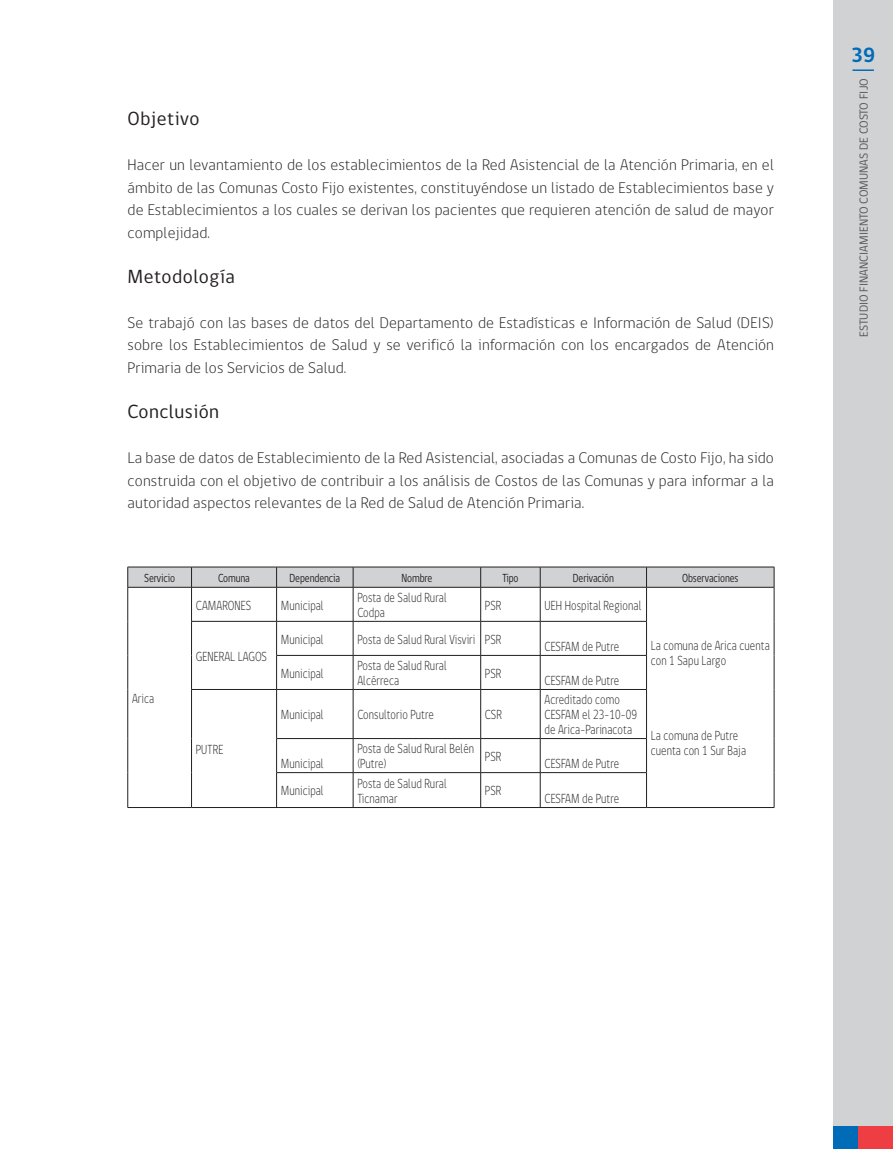
<style>
.page{position:relative;width:893px;height:1149px;background:#fff}
.page>*{position:absolute;margin:0;border:0;box-sizing:border-box;transform-origin:0 0}
.t1{font:700 21px "gob CL";color:#006cb7}
.t2{font:19.5px "gob CL";letter-spacing:.025em;color:#231f20}
.t3{font:300 15.75px/22.5px "gob CL";letter-spacing:.01em;color:#231f20;text-align:justify}
.t4{font:300 13.5px/15px "gob CL";letter-spacing:.01em;color:#231f20;scale:.8 1}
.t5{font:12px "gob CL";letter-spacing:-.01em;color:#231f20;scale:.8 1}
.t6{font:12px "gob CL";color:#57585a}
</style>
<div class="page">
<div style="left:833px;top:0;width:60px;height:1148px;background:#d1d2d4"></div>
<div style="left:833px;top:1125px;width:25px;height:23px;background:#006cb7"></div>
<div style="left:858px;top:1125px;width:35px;height:23px;background:#ee3d43"></div>
<hr style="left:852px;top:69px;width:22px;height:2px;background:#006cb7">
<hr style="left:128px;top:566px;width:64px;height:1px;background:#231f20">
<hr style="left:192px;top:566px;width:85px;height:1px;background:#231f20">
<hr style="left:277px;top:566px;width:76px;height:1px;background:#231f20">
<hr style="left:353px;top:566px;width:128px;height:1px;background:#231f20">
<hr style="left:481px;top:566px;width:59px;height:1px;background:#231f20">
<hr style="left:540px;top:566px;width:106px;height:1px;background:#231f20">
<hr style="left:646px;top:566px;width:128px;height:1px;background:#231f20">
<svg style="left:127px;top:567px;width:648px;height:20px"></svg>
<hr style="left:128px;top:587px;width:64px;height:1px;background:#231f20">
<hr style="left:127px;top:587px;width:1px;height:34px;background:#231f20">
<hr style="left:127px;top:621px;width:1px;height:34px;background:#231f20">
<hr style="left:127px;top:655px;width:1px;height:34px;background:#231f20">
<hr style="left:127px;top:689px;width:1px;height:49px;background:#231f20">
<hr style="left:127px;top:738px;width:1px;height:34px;background:#231f20">
<hr style="left:127px;top:772px;width:1px;height:35px;background:#231f20">
<hr style="left:192px;top:587px;width:85px;height:1px;background:#231f20">
<hr style="left:191px;top:587px;width:1px;height:34px;background:#231f20">
<hr style="left:277px;top:587px;width:76px;height:1px;background:#231f20">
<hr style="left:276px;top:587px;width:1px;height:34px;background:#231f20">
<hr style="left:353px;top:587px;width:128px;height:1px;background:#231f20">
<hr style="left:353px;top:587px;width:1px;height:34px;background:#231f20">
<hr style="left:481px;top:587px;width:59px;height:1px;background:#231f20">
<hr style="left:480px;top:587px;width:1px;height:34px;background:#231f20">
<hr style="left:540px;top:587px;width:106px;height:1px;background:#231f20">
<hr style="left:540px;top:587px;width:1px;height:34px;background:#231f20">
<hr style="left:646px;top:587px;width:128px;height:1px;background:#231f20">
<hr style="left:646px;top:587px;width:1px;height:34px;background:#231f20">
<hr style="left:774px;top:587px;width:1px;height:34px;background:#231f20">
<hr style="left:774px;top:621px;width:1px;height:34px;background:#231f20">
<hr style="left:774px;top:655px;width:1px;height:34px;background:#231f20">
<hr style="left:774px;top:689px;width:1px;height:49px;background:#231f20">
<hr style="left:774px;top:738px;width:1px;height:34px;background:#231f20">
<hr style="left:774px;top:772px;width:1px;height:35px;background:#231f20">
<hr style="left:191px;top:621px;width:86px;height:1px;background:#231f20">
<hr style="left:191px;top:621px;width:1px;height:34px;background:#231f20">
<hr style="left:191px;top:655px;width:1px;height:34px;background:#231f20">
<hr style="left:277px;top:621px;width:76px;height:1px;background:#231f20">
<hr style="left:276px;top:621px;width:1px;height:34px;background:#231f20">
<hr style="left:353px;top:621px;width:128px;height:1px;background:#231f20">
<hr style="left:353px;top:621px;width:1px;height:34px;background:#231f20">
<hr style="left:481px;top:621px;width:59px;height:1px;background:#231f20">
<hr style="left:480px;top:621px;width:1px;height:34px;background:#231f20">
<hr style="left:540px;top:621px;width:107px;height:1px;background:#231f20">
<hr style="left:540px;top:621px;width:1px;height:34px;background:#231f20">
<hr style="left:646px;top:621px;width:1px;height:34px;background:#231f20">
<hr style="left:276px;top:655px;width:77px;height:1px;background:#231f20">
<hr style="left:276px;top:655px;width:1px;height:34px;background:#231f20">
<hr style="left:353px;top:655px;width:128px;height:1px;background:#231f20">
<hr style="left:353px;top:655px;width:1px;height:34px;background:#231f20">
<hr style="left:481px;top:655px;width:59px;height:1px;background:#231f20">
<hr style="left:480px;top:655px;width:1px;height:34px;background:#231f20">
<hr style="left:540px;top:655px;width:107px;height:1px;background:#231f20">
<hr style="left:540px;top:655px;width:1px;height:34px;background:#231f20">
<hr style="left:646px;top:655px;width:1px;height:34px;background:#231f20">
<hr style="left:191px;top:689px;width:86px;height:1px;background:#231f20">
<hr style="left:191px;top:689px;width:1px;height:49px;background:#231f20">
<hr style="left:191px;top:738px;width:1px;height:34px;background:#231f20">
<hr style="left:191px;top:772px;width:1px;height:35px;background:#231f20">
<hr style="left:277px;top:689px;width:76px;height:1px;background:#231f20">
<hr style="left:276px;top:689px;width:1px;height:49px;background:#231f20">
<hr style="left:353px;top:689px;width:128px;height:1px;background:#231f20">
<hr style="left:353px;top:689px;width:1px;height:49px;background:#231f20">
<hr style="left:481px;top:689px;width:59px;height:1px;background:#231f20">
<hr style="left:480px;top:689px;width:1px;height:49px;background:#231f20">
<hr style="left:540px;top:689px;width:107px;height:1px;background:#231f20">
<hr style="left:540px;top:689px;width:1px;height:49px;background:#231f20">
<hr style="left:646px;top:689px;width:1px;height:49px;background:#231f20">
<hr style="left:276px;top:738px;width:77px;height:1px;background:#231f20">
<hr style="left:276px;top:738px;width:1px;height:34px;background:#231f20">
<hr style="left:353px;top:738px;width:128px;height:1px;background:#231f20">
<hr style="left:353px;top:738px;width:1px;height:34px;background:#231f20">
<hr style="left:481px;top:738px;width:59px;height:1px;background:#231f20">
<hr style="left:480px;top:738px;width:1px;height:34px;background:#231f20">
<hr style="left:540px;top:738px;width:107px;height:1px;background:#231f20">
<hr style="left:540px;top:738px;width:1px;height:34px;background:#231f20">
<hr style="left:646px;top:738px;width:1px;height:34px;background:#231f20">
<hr style="left:276px;top:772px;width:77px;height:1px;background:#231f20">
<hr style="left:276px;top:772px;width:1px;height:35px;background:#231f20">
<hr style="left:353px;top:772px;width:128px;height:1px;background:#231f20">
<hr style="left:353px;top:772px;width:1px;height:35px;background:#231f20">
<hr style="left:481px;top:772px;width:59px;height:1px;background:#231f20">
<hr style="left:480px;top:772px;width:1px;height:35px;background:#231f20">
<hr style="left:540px;top:772px;width:107px;height:1px;background:#231f20">
<hr style="left:540px;top:772px;width:1px;height:35px;background:#231f20">
<hr style="left:646px;top:772px;width:1px;height:35px;background:#231f20">
<hr style="left:128px;top:807px;width:64px;height:1px;background:#231f20">
<hr style="left:646px;top:807px;width:128px;height:1px;background:#231f20">
<hr style="left:192px;top:807px;width:454px;height:1px;background:#231f20">
<p class="t2" style="left:128px;top:112px;width:73px">Objetivo</p>
<p class="t3" style="left:128px;top:155px;width:648px">Hacer un levantamiento de los establecimientos de la Red Asistencial de la Atención Primaria, en el ámbito de las Comunas Costo Fijo existentes, constituyéndose un listado de Establecimientos base y de Establecimientos a los cuales se derivan los pacientes que requieren atención de salud de mayor complejidad.</p>
<p class="t2" style="left:128px;top:269px;width:109px">Metodología</p>
<p class="t3" style="left:128px;top:313px;width:648px">Se trabajó con las bases de datos del Departamento de Estadísticas e Información de Salud (DEIS) sobre los Establecimientos de Salud y se verificó la información con los encargados de Atención Primaria de los Servicios de Salud.</p>
<p class="t2" style="left:128px;top:404px;width:93px">Conclusión</p>
<p class="t3" style="left:128px;top:448px;width:648px">La base de datos de Establecimiento de la Red Asistencial, asociadas a Comunas de Costo Fijo, ha sido construida con el objetivo de contribuir a los análisis de Costos de las Comunas y para informar a la autoridad aspectos relevantes de la Red de Salud de Atención Primaria.</p>
<p class="t5" style="left:144px;top:573px;width:40px">Servicio</p>
<p class="t5" style="left:218px;top:573px;width:41px">Comuna</p>
<p class="t5" style="left:289px;top:573px;width:65px">Dependencia</p>
<p class="t5" style="left:401px;top:573px;width:40px">Nombre</p>
<p class="t5" style="left:502px;top:573px;width:22px">Tipo</p>
<p class="t5" style="left:573px;top:573px;width:53px">Derivación</p>
<p class="t5" style="left:682px;top:573px;width:72px">Observaciones</p>
<p class="t4" style="left:132px;top:691px;width:29px">Arica</p>
<p class="t4" style="left:196px;top:598px;width:71px">CAMARONES</p>
<p class="t4" style="left:281px;top:598px;width:55px">Municipal</p>
<p class="t4" style="left:357px;top:591px;width:113px">Posta de Salud Rural<br>Codpa</p>
<p class="t4" style="left:485px;top:598px;width:22px">PSR</p>
<p class="t4" style="left:544px;top:598px;width:123px">UEH Hospital Regional</p>
<p class="t4" style="left:196px;top:649px;width:90px">GENERAL LAGOS</p>
<p class="t4" style="left:196px;top:742px;width:36px">PUTRE</p>
<p class="t4" style="left:281px;top:632px;width:55px">Municipal</p>
<p class="t4" style="left:357px;top:632px;width:182px">Posta de Salud Rural Visviri PSR</p>
<p class="t4" style="left:281px;top:666px;width:55px">Municipal</p>
<p class="t4" style="left:357px;top:659px;width:113px">Posta de Salud Rural<br>Alcérreca</p>
<p class="t4" style="left:485px;top:666px;width:22px">PSR</p>
<p class="t4" style="left:281px;top:708px;width:55px">Municipal</p>
<p class="t4" style="left:357px;top:708px;width:97px">Consultorio Putre</p>
<p class="t4" style="left:485px;top:708px;width:23px">CSR</p>
<p class="t4" style="left:281px;top:757px;width:55px">Municipal</p>
<p class="t4" style="left:357px;top:742px;width:147px">Posta de Salud Rural Belén (Putre)</p>
<p class="t4" style="left:485px;top:749px;width:22px">PSR</p>
<p class="t4" style="left:281px;top:784px;width:55px">Municipal</p>
<p class="t4" style="left:357px;top:776px;width:113px">Posta de Salud Rural<br>Ticnamar</p>
<p class="t4" style="left:485px;top:784px;width:22px">PSR</p>
<p class="t4" style="left:544px;top:640px;width:95px">CESFAM de Putre</p>
<p class="t4" style="left:544px;top:674px;width:95px">CESFAM de Putre</p>
<p class="t4" style="left:544px;top:693px;width:117px">Acreditado como<br>CESFAM el 23-10-09 de Arica-Parinacota</p>
<p class="t4" style="left:544px;top:757px;width:95px">CESFAM de Putre</p>
<p class="t4" style="left:544px;top:791px;width:95px">CESFAM de Putre</p>
<p class="t4" style="left:651px;top:639px;width:150px">La comuna de Arica cuenta con 1 Sapu Largo</p>
<p class="t4" style="left:651px;top:729px;width:121px">La comuna de Putre cuenta con 1 Sur Baja</p>
<h1 class="t1" style="left:851px;top:48px;width:26px">39</h1>
<p class="t6" style="left:859px;top:337px;width:260px;rotate:-90deg">ESTUDIO FINANCIAMIENTO COMUNAS DE COSTO FIJO</p>
</div>
